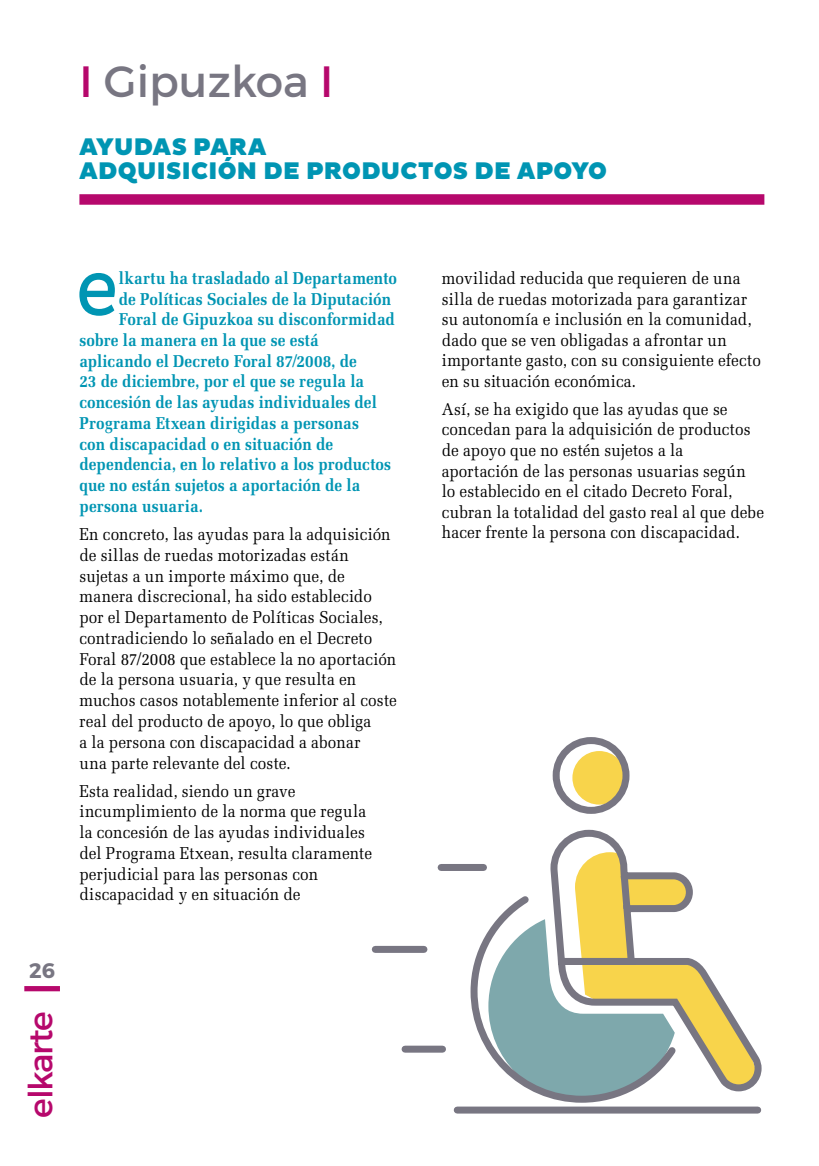
<style>
.page{position:relative;width:819px;height:1166px;background:#fff}
.page>*{position:absolute;margin:0;border:0;box-sizing:border-box;transform-origin:0 0}
.t1{font:77.7px "Pluto Sans";color:#0095b3;scale:.9 1}
.t2{font:43.75px "Montserrat";color:#787682}
.t3{font:33.25px "Montserrat";letter-spacing:-.04em;color:#b6086c}
.t4{font:900 24.5px/24.5px "Pluto Sans";letter-spacing:.01em;color:#0095b3}
.t5{font:700 21px "Montserrat";color:#787682}
.t6{font:17.15px/20.8px "Melior";letter-spacing:.01em;color:#000;scale:.9 1}
.t7{font:700 17.15px "Melior";letter-spacing:.005em;color:#0095b3;scale:.9 1}
.s1{color:#b6086c}
</style>
<div class="page">
<div style="left:24px;top:986px;width:36px;height:5px;background:#b6086c"></div>
<div style="left:79px;top:194px;width:685px;height:11px;background:#b6086c"></div>
<svg style="left:551px;top:737px;width:79px;height:123px"></svg>
<svg style="left:371px;top:860px;width:391px;height:254px"></svg>
<svg style="left:488px;top:868px;width:186px;height:233px"></svg>
<h2 class="t2" style="left:79px;top:54px;width:255px"><span class="s1">I</span> Gipuzkoa <span class="s1">I</span></h2>
<h3 class="t4" style="left:80px;top:135px;width:529px">AYUDAS PARA<br>ADQUISICIÓN DE PRODUCTOS DE APOYO</h3>
<p class="t5" style="left:29px;top:958px;width:27px">26</p>
<h3 class="t3" style="left:20px;top:1117px;width:107px;rotate:-90deg">elkarte</h3>
<h1 class="t1" style="left:75px;top:244px;width:50px">e</h1>
<p class="t7" style="left:119px;top:267px;width:311px">lkartu ha trasladado al Departamento</p>
<p class="t7" style="left:119px;top:288px;width:304px">de Políticas Sociales de la Diputación</p>
<p class="t7" style="left:119px;top:309px;width:308px">Foral de Gipuzkoa su disconformidad</p>
<p class="t7" style="left:79px;top:329px;width:267px">sobre la manera en la que se está</p>
<p class="t7" style="left:79px;top:350px;width:310px">aplicando el Decreto Foral 87/2008, de</p>
<p class="t7" style="left:79px;top:371px;width:318px">23 de diciembre, por el que se regula la</p>
<p class="t7" style="left:79px;top:392px;width:332px">concesión de las ayudas individuales del</p>
<p class="t7" style="left:79px;top:412px;width:312px">Programa Etxean dirigidas a personas</p>
<p class="t7" style="left:79px;top:433px;width:283px">con discapacidad o en situación de</p>
<p class="t7" style="left:79px;top:454px;width:348px">dependencia, en lo relativo a los productos</p>
<p class="t7" style="left:79px;top:475px;width:313px">que no están sujetos a aportación de la</p>
<p class="t7" style="left:79px;top:495px;width:139px">persona usuaria.</p>
<p class="t6" style="left:79px;top:524px;width:354px">En concreto, las ayudas para la adquisición de sillas de ruedas motorizadas están sujetas a un importe máximo que, de manera discrecional, ha sido establecido por el Departamento de Políticas Sociales, contradiciendo lo señalado en el Decreto Foral 87/2008 que establece la no aportación de la persona usuaria, y que resulta en muchos casos notablemente inferior al coste real del producto de apoyo, lo que obliga<br>a la persona con discapacidad a abonar<br>una parte relevante del coste.</p>
<p class="t6" style="left:79px;top:780px;width:327px">Esta realidad, siendo un grave incumplimiento de la norma que regula la concesión de las ayudas individuales del Programa Etxean, resulta claramente perjudicial para las personas con discapacidad y en situación de</p>
<p class="t6" style="left:441px;top:268px;width:356px">movilidad reducida que requieren de una silla de ruedas motorizada para garantizar su autonomía e inclusión en la comunidad, dado que se ven obligadas a afrontar un importante gasto, con su consiguiente efecto en su situación económica.</p>
<p class="t6" style="left:441px;top:398px;width:359px">Así, se ha exigido que las ayudas que se concedan para la adquisición de productos de apoyo que no estén sujetos a la aportación de las personas usuarias según<br>lo establecido en el citado Decreto Foral, cubran la totalidad del gasto real al que debe hacer frente la persona con discapacidad.</p>
</div>
